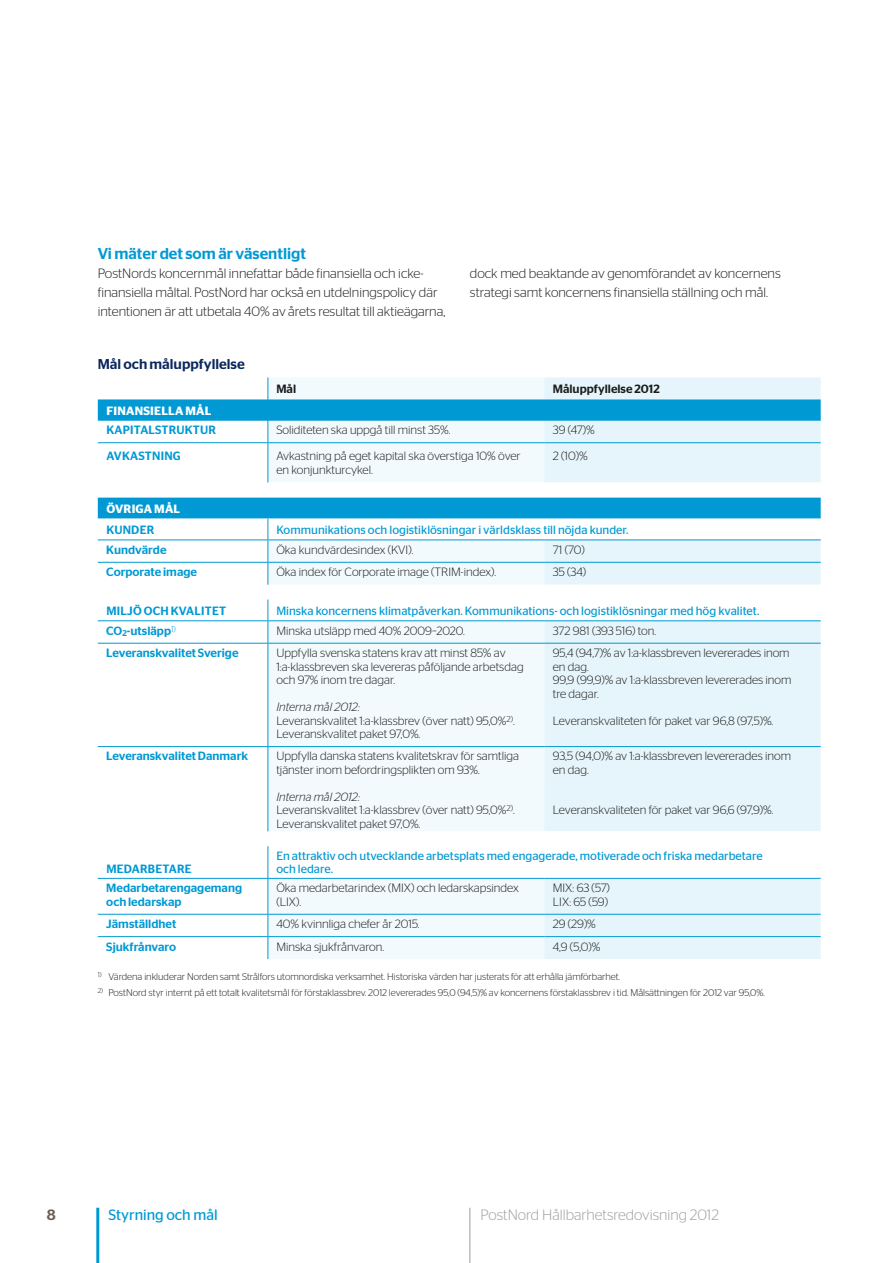
<style>
.page{position:relative;width:893px;height:1263px;background:#fff}
.page>*{position:absolute;margin:0;border:0;box-sizing:border-box;transform-origin:0 0}
.t1{font:500 15.75px "Stag Sans";color:#0099d4}
.t2{font:300 15px "Stag Sans";color:#9d9d9d}
.t3{font:15px "Stag Sans";color:#0099d4}
.t4{font:500 15px "Stag Sans";color:#6c5d56}
.t5{font:500 14.25px "Stag Sans";color:#0a275d}
.t6{font:300 13.5px/18.8px "Stag Sans";color:#1c1b1a}
.t7{font:300 12px/13.5px "Stag Sans";color:#1c1b1a}
.t8{font:12px/13.5px "Stag Sans";color:#0099d4}
.t9{font:500 12px/13.5px "Stag Sans";color:#0099d4}
.t10{font:500 12px/19px "Stag Sans";letter-spacing:.02em;color:#0099d4}
.t11{font:500 12px "Stag Sans";color:#1c1b1a}
.t12{font:600 12px/21.3px "Stag Sans";letter-spacing:.02em;color:#fff}
.t13{font:300 9.75px "Stag Sans";color:#1c1b1a}
.s1{font-weight:600;color:#fff}
.s2{font-weight:500;color:#0099d4}
.s3{font-style:italic}
</style>
<div class="page">
<div style="left:268px;top:377px;width:276px;height:582px;background:#f2fafd"></div>
<div style="left:544px;top:377px;width:277px;height:582px;background:#e6f5fb"></div>
<svg style="left:98px;top:399px;width:723px;height:83px"></svg>
<svg style="left:98px;top:482px;width:170px;height:37px;fill:#0099d4"></svg>
<svg style="left:268px;top:482px;width:276px;height:37px;fill:#0099d4"></svg>
<svg style="left:544px;top:482px;width:277px;height:37px;fill:#0099d4"></svg>
<svg style="left:98px;top:519px;width:723px;height:359px"></svg>
<svg style="left:267px;top:377px;width:1px;height:65px"></svg>
<hr style="left:98px;top:442px;width:170px;height:1px;background:#0099d4">
<hr style="left:267px;top:443px;width:1px;height:39px;background:#0099d4">
<hr style="left:268px;top:442px;width:276px;height:1px;background:#0099d4">
<hr style="left:544px;top:442px;width:277px;height:1px;background:#0099d4">
<hr style="left:98px;top:539px;width:170px;height:1px;background:#0099d4">
<hr style="left:268px;top:539px;width:276px;height:1px;background:#0099d4">
<hr style="left:544px;top:539px;width:277px;height:1px;background:#0099d4">
<hr style="left:98px;top:562px;width:170px;height:1px;background:#0099d4">
<svg style="left:267px;top:519px;width:1px;height:66px"></svg>
<hr style="left:268px;top:562px;width:276px;height:1px;background:#0099d4">
<hr style="left:544px;top:562px;width:277px;height:1px;background:#0099d4">
<hr style="left:98px;top:620px;width:170px;height:1px;background:#0099d4">
<svg style="left:267px;top:599px;width:1px;height:44px"></svg>
<hr style="left:268px;top:620px;width:276px;height:1px;background:#0099d4">
<hr style="left:544px;top:620px;width:277px;height:1px;background:#0099d4">
<hr style="left:98px;top:643px;width:170px;height:1px;background:#0099d4">
<hr style="left:267px;top:643px;width:1px;height:103px;background:#0099d4">
<hr style="left:268px;top:643px;width:276px;height:1px;background:#0099d4">
<hr style="left:544px;top:643px;width:277px;height:1px;background:#0099d4">
<hr style="left:98px;top:746px;width:170px;height:1px;background:#0099d4">
<hr style="left:267px;top:747px;width:1px;height:84px;background:#0099d4">
<hr style="left:268px;top:746px;width:276px;height:1px;background:#0099d4">
<hr style="left:544px;top:746px;width:277px;height:1px;background:#0099d4">
<hr style="left:267px;top:846px;width:1px;height:32px;background:#0099d4">
<hr style="left:98px;top:878px;width:170px;height:1px;background:#0099d4">
<hr style="left:267px;top:879px;width:1px;height:35px;background:#0099d4">
<hr style="left:268px;top:878px;width:276px;height:1px;background:#0099d4">
<hr style="left:544px;top:878px;width:277px;height:1px;background:#0099d4">
<hr style="left:98px;top:914px;width:170px;height:1px;background:#0099d4">
<hr style="left:268px;top:914px;width:276px;height:1px;background:#0099d4">
<hr style="left:544px;top:914px;width:277px;height:1px;background:#0099d4">
<hr style="left:98px;top:936px;width:170px;height:1px;background:#0099d4">
<svg style="left:267px;top:915px;width:1px;height:44px"></svg>
<hr style="left:268px;top:936px;width:276px;height:1px;background:#0099d4">
<hr style="left:544px;top:936px;width:277px;height:1px;background:#0099d4">
<hr style="left:96px;top:1208px;width:3px;height:55px;background:#0099d4">
<hr style="left:470px;top:1208px;width:1px;height:55px;background:#9d9d9d">
<p class="t1" style="left:98px;top:245px;width:210px">Vi mäter det som är väsentligt</p>
<p class="t6" style="left:98px;top:264px;width:349px">PostNords koncernmål innefattar både finansiella och icke&shy;finansiella måltal. PostNord har också en utdelningspolicy där intentionen är att utbetala 40% av årets resultat till aktieägarna,</p>
<p class="t6" style="left:470px;top:264px;width:312px">dock med beaktande av genomförandet av koncernens strategi samt koncernens finansiella ställning och mål.</p>
<p class="t5" style="left:98px;top:355px;width:148px">Mål och måluppfyllelse</p>
<p class="t10" style="left:106px;top:401px;width:108px"><span class="s1">FINANSIELLA MÅL<br></span>Kapitalstruktur</p>
<p class="t11" style="left:276px;top:382px;width:21px">Mål</p>
<p class="t11" style="left:553px;top:382px;width:109px">Måluppfyllelse 2012</p>
<p class="t7" style="left:276px;top:423px;width:175px">Soliditeten ska uppgå till minst 35%.</p>
<p class="t7" style="left:553px;top:423px;width:43px">39 (47)%</p>
<p class="t9" style="left:106px;top:449px;width:15px">Avkas</p>
<p class="t9" style="left:145px;top:449px;width:37px">tning</p>
<p class="t7" style="left:276px;top:449px;width:246px">Avkastning på eget kapital ska överstiga 10% över en konjunkturcykel.</p>
<p class="t7" style="left:553px;top:449px;width:36px">2 (10)%</p>
<p class="t12" style="left:106px;top:498px;width:75px">ÖVRIGA MÅL<br><span class="s2">Kunder</span></p>
<p class="t8" style="left:276px;top:523px;width:354px">Kommunikations och logistiklösningar i världsklass till nöjda kunder.</p>
<p class="t9" style="left:106px;top:543px;width:62px">Kundvärde</p>
<p class="t7" style="left:276px;top:543px;width:138px">Öka kundvärdesindex (KVI).</p>
<p class="t7" style="left:553px;top:543px;width:34px">71 (70)</p>
<p class="t9" style="left:106px;top:565px;width:92px">Corporate image</p>
<p class="t7" style="left:276px;top:565px;width:221px">Öka index för Corporate image (TRIM-index).</p>
<p class="t7" style="left:553px;top:565px;width:35px">35 (34)</p>
<p class="t9" style="left:106px;top:604px;width:72px">Miljöoch kvali</p>
<p class="t9" style="left:205px;top:604px;width:23px">tet</p>
<p class="t8" style="left:276px;top:604px;width:485px">Minska koncernens klimatpåverkan. Kommunikations- och logistiklösningar med hög kvalitet.</p>
<p class="t9" style="left:106px;top:624px;width:71px">CO<sub>2</sub>-utsläpp<sup>1)</sup></p>
<p class="t7" style="left:276px;top:624px;width:190px">Minska utsläpp med 40% 2009–2020.</p>
<p class="t7" style="left:553px;top:624px;width:105px">372 981 (393 516) ton.</p>
<p class="t9" style="left:106px;top:646px;width:134px">Leveranskvalitet Sverige</p>
<p class="t7" style="left:276px;top:646px;width:249px">Uppfylla svenska statens krav att minst 85% av<br>1:a-klassbreven ska levereras påföljande arbetsdag och 97% inom tre dagar.</p>
<p class="t7" style="left:276px;top:700px;width:240px"><span class="s3">Interna mål 2012:<br></span>Leveranskvalitet 1:a-klassbrev (över natt) 95,0%<sup>2)</sup>.<br>Leveranskvalitet paket 97,0%.</p>
<p class="t7" style="left:553px;top:646px;width:240px">95,4 (94,7)% av 1:a-klassbreven levererades inom en dag.<br>99,9 (99,9)% av 1:a-klassbreven levererades inom tre dagar.</p>
<p class="t7" style="left:553px;top:713px;width:222px">Leveranskvaliteten för paket var 96,8 (97,5)%.</p>
<p class="t9" style="left:106px;top:749px;width:143px">Leveranskvalitet Danmark</p>
<p class="t7" style="left:276px;top:749px;width:244px">Uppfylla danska statens kvalitetskrav för samtliga tjänster inom befordringsplikten om 93%.</p>
<p class="t7" style="left:276px;top:790px;width:240px"><span class="s3">Interna mål 2012:<br></span>Leveranskvalitet 1:a-klassbrev (över natt) 95,0%<sup>2)</sup>.<br>Leveranskvalitet paket 97,0%.</p>
<p class="t7" style="left:553px;top:749px;width:240px">93,5 (94,0)% av 1:a-klassbreven levererades inom en dag.</p>
<p class="t7" style="left:553px;top:803px;width:222px">Leveranskvaliteten för paket var 96,6 (97,9)%.</p>
<p class="t9" style="left:106px;top:862px;width:19px">Medar</p>
<p class="t9" style="left:148px;top:862px;width:30px">betare</p>
<p class="t8" style="left:276px;top:849px;width:488px">En attraktiv och utvecklande arbetsplats med engagerade, motiverade och friska medarbetare och ledare.</p>
<p class="t9" style="left:106px;top:881px;width:137px">Medarbetarengagemang och ledarskap</p>
<p class="t7" style="left:276px;top:881px;width:244px">Öka medarbetarindex (MIX) och ledarskapsindex (LIX).</p>
<p class="t7" style="left:553px;top:881px;width:59px">MIX: 63 (57)<br>LIX: 65 (59)</p>
<p class="t9" style="left:106px;top:917px;width:71px">Jämställdhet</p>
<p class="t7" style="left:276px;top:917px;width:145px">40% kvinnliga chefer år 2015.</p>
<p class="t7" style="left:553px;top:917px;width:45px">29 (29)%</p>
<p class="t9" style="left:106px;top:939px;width:71px">Sjukfrånvaro</p>
<p class="t7" style="left:276px;top:939px;width:109px">Minska sjukfrånvaron.</p>
<p class="t7" style="left:553px;top:939px;width:49px">4,9 (5,0)%</p>
<p class="t13" style="left:98px;top:971px;width:524px"><sup>1)</sup> Värdena inkluderar Norden samt Strålfors utomnordiska verksamhet. Historiska värden har justerats för att erhålla jämförbarhet.</p>
<p class="t13" style="left:98px;top:987px;width:669px"><sup>2)</sup> PostNord styr internt på ett totalt kvalitetsmål för förstaklassbrev. 2012 levererades 95,0 (94,5)% av koncernens förstaklassbrev i tid. Målsättningen för 2012 var 95,0%.</p>
<p class="t4" style="left:47px;top:1206px;width:10px">8</p>
<p class="t3" style="left:108px;top:1206px;width:111px">Styrning och mål</p>
<p class="t2" style="left:480px;top:1206px;width:240px">PostNord Hållbarhetsredovisning 2012</p>
</div>
